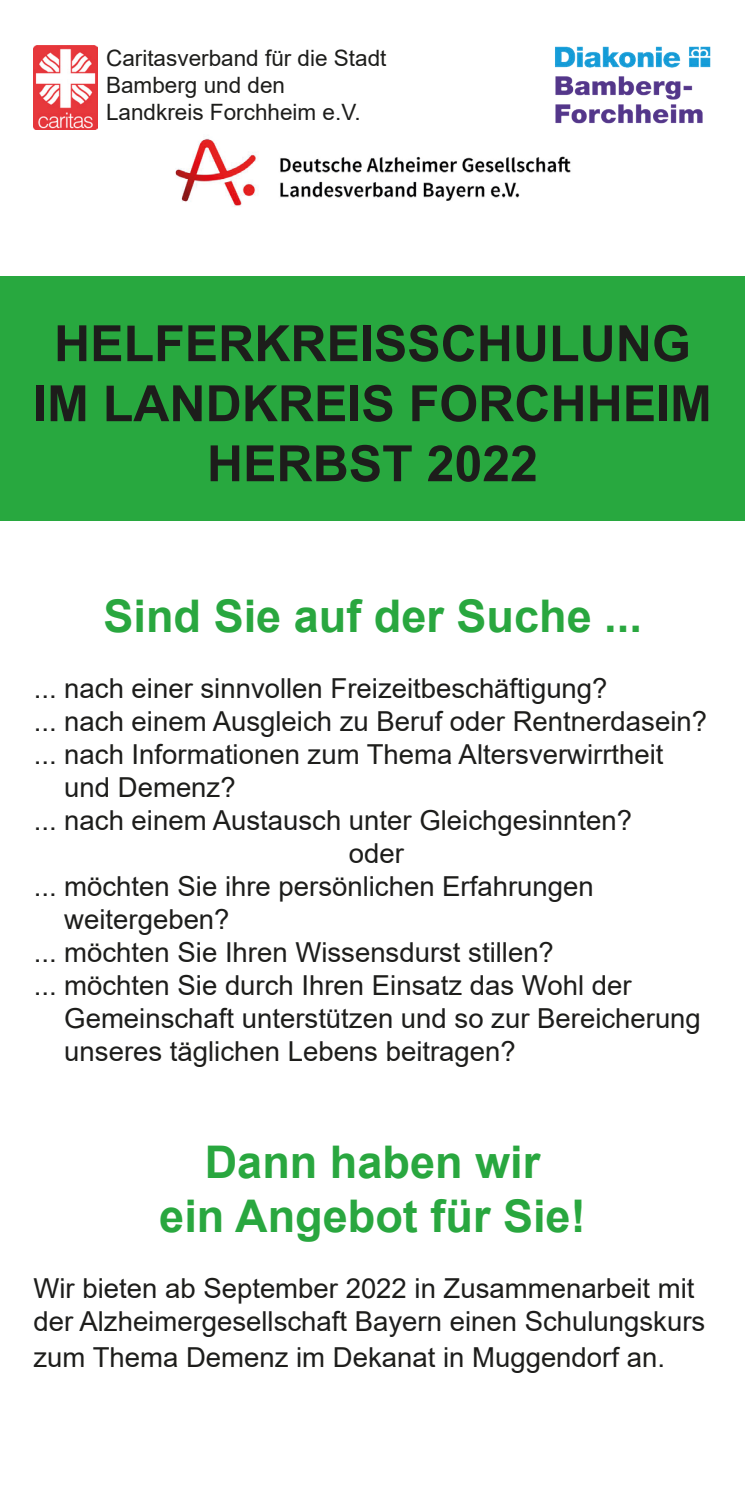
<style>
.page{position:relative;width:745px;height:1489px;background:#fff}
.page>*{position:absolute;margin:0;border:0;box-sizing:border-box;transform-origin:0 0}
.t1{font:700 50px "Arial";color:#1d1d1b}
.t2{font:700 45px "Arial";color:#29a73f}
.t3{font:27.5px/33px "Arial";color:#1d1d1b}
.t4{font:22.5px "Arial";color:#1d1d1b}
</style>
<div class="page">
<div style="left:0;top:276px;width:744px;height:245px;background:#28a83f"></div>
<img style="left:34px;top:45px;width:63px;height:84px">
<img style="left:555px;top:46px;width:156px;height:78px">
<img style="left:175px;top:138px;width:396px;height:69px">
<p class="t4" style="left:106px;top:43px;width:282px">Caritasverband für die Stadt</p>
<p class="t4" style="left:106px;top:70px;width:180px">Bamberg und den</p>
<p class="t4" style="left:106px;top:97px;width:256px">Landkreis Forchheim e.V.</p>
<p class="t1" style="left:54px;top:308px;width:638px">HELFERKREISSCHULUNG</p>
<p class="t1" style="left:33px;top:368px;width:679px">IM LANDKREIS FORCHHEIM</p>
<p class="t1" style="left:207px;top:428px;width:332px">HERBST 2022</p>
<p class="t2" style="left:103px;top:584px;width:539px">Sind Sie auf der Suche ...</p>
<p class="t3" style="left:34px;top:671px;width:575px">... nach einer sinnvollen Freizeitbeschäftigung?</p>
<p class="t3" style="left:34px;top:704px;width:674px">... nach einem Ausgleich zu Beruf oder Rentnerdasein?</p>
<p class="t3" style="left:64px;top:737px;width:600px;text-indent:-31px">... nach Informationen zum Thema Altersverwirrtheit und Demenz?</p>
<p class="t3" style="left:34px;top:803px;width:599px">... nach einem Austausch unter Gleichgesinnten?</p>
<p class="t3" style="left:349px;top:836px;width:57px">oder</p>
<p class="t3" style="left:34px;top:869px;width:561px">... möchten Sie ihre persönlichen Erfahrungen</p>
<p class="t3" style="left:64px;top:902px;width:167px">weitergeben?</p>
<p class="t3" style="left:34px;top:935px;width:521px">... möchten Sie Ihren Wissensdurst stillen?</p>
<p class="t3" style="left:34px;top:968px;width:599px">... möchten Sie durch Ihren Einsatz das Wohl der</p>
<p class="t3" style="left:64px;top:1001px;width:637px">Gemeinschaft unterstützen und so zur Bereicherung</p>
<p class="t3" style="left:64px;top:1034px;width:452px">unseres täglichen Lebens beitragen?</p>
<p class="t2" style="left:205px;top:1130px;width:337px">Dann haben wir</p>
<p class="t2" style="left:159px;top:1184px;width:427px">ein Angebot für Sie!</p>
<p class="t3" style="left:33px;top:1271px;width:672px">Wir bieten ab September 2022 in Zusammenarbeit mit der Alzheimergesellschaft Bayern einen Schulungskurs</p>
<p class="t3" style="left:33px;top:1340px;width:632px">zum Thema Demenz im Dekanat in Muggendorf an.</p>
</div>
